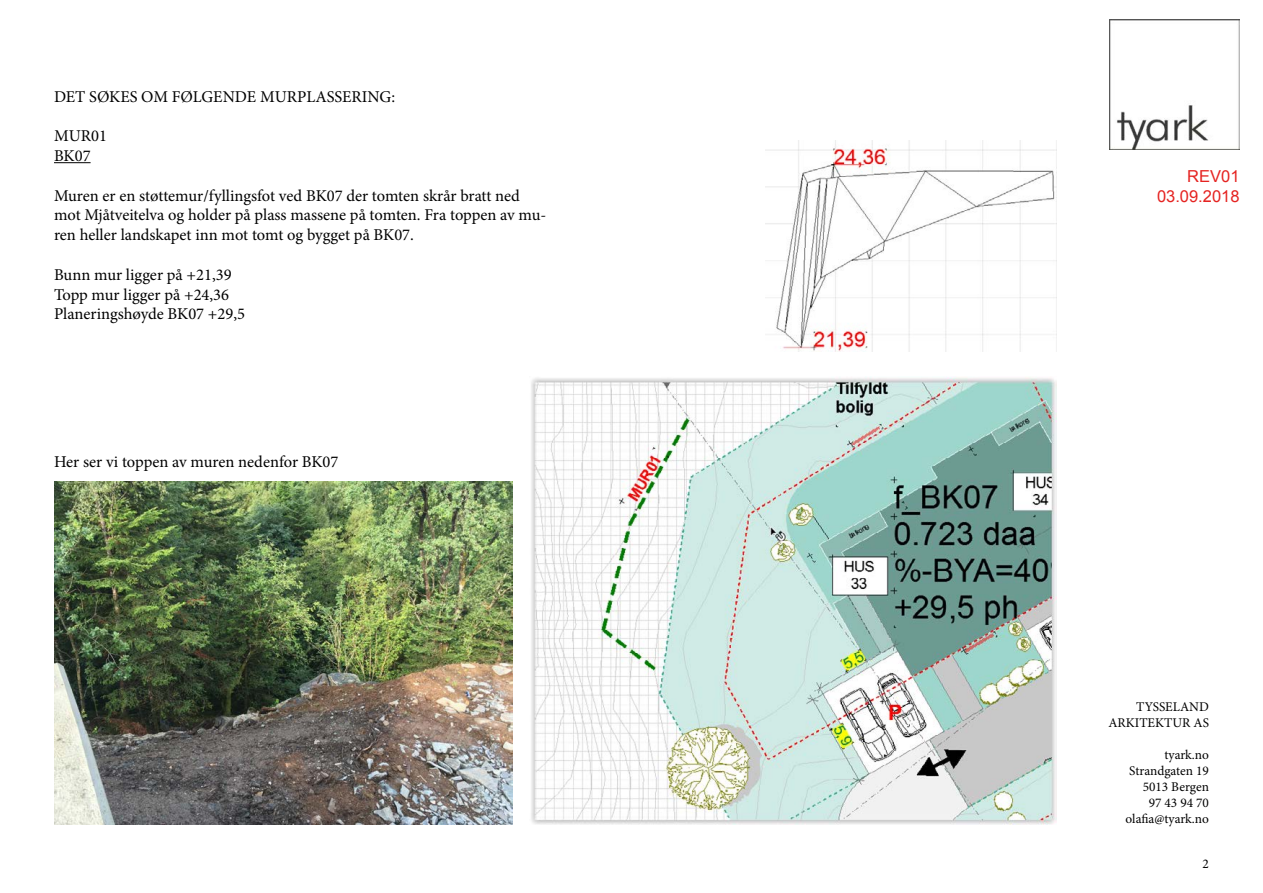
<style>
.page{position:relative;width:1263px;height:893px;background:#fff}
.page>*{position:absolute;margin:0;border:0;box-sizing:border-box;transform-origin:0 0}
.t1{font:16.5px/19.8px "Minion Pro";color:#000}
.t2{font:16.5px/19.8px "Arial";color:#e52321;text-align:right}
.t3{font:13.35px/16px "Minion Pro";color:#000;text-align:right}
</style>
<div class="page">
<img style="left:1110px;top:20px;width:129px;height:130px">
<hr style="left:54px;top:162px;width:37px;height:1px;background:#000">
<img style="left:54px;top:481px;width:459px;height:344px">
<img style="left:765px;top:140px;width:291px;height:212px">
<img style="left:531px;top:377px;width:525px;height:448px">
<p class="t1" style="left:54px;top:87px;width:343px">DET SØKES OM FØLGENDE MURPLASSERING:</p>
<p class="t1" style="left:54px;top:126px;width:54px">MUR01<br>BK07</p>
<p class="t1" style="left:54px;top:186px;width:494px">Muren er en støttemur/fyllingsfot ved BK07 der tomten skrår bratt ned mot Mjåtveitelva og holder på plass massene på tomten. Fra toppen av mu&shy;ren heller landskapet inn mot tomt og bygget på BK07.</p>
<p class="t1" style="left:54px;top:265px;width:193px">Bunn mur ligger på +21,39<br>Topp mur ligger på +24,36<br>Planeringshøyde BK07 +29,5</p>
<p class="t1" style="left:54px;top:452px;width:286px">Her ser vi toppen av muren nedenfor BK07</p>
<p class="t2" style="left:1157px;top:167px;width:84px">REV01<br>03.09.2018</p>
<p class="t3" style="left:1108px;top:699px;width:102px">TYSSELAND<br>ARKITEKTUR AS</p>
<p class="t3" style="left:1125px;top:747px;width:85px">tyark.no<br>Strandgaten 19<br>5013 Bergen<br>97 43 94 70 olafia@tyark.no</p>
<p class="t3" style="left:1202px;top:856px;width:8px">2</p>
</div>
